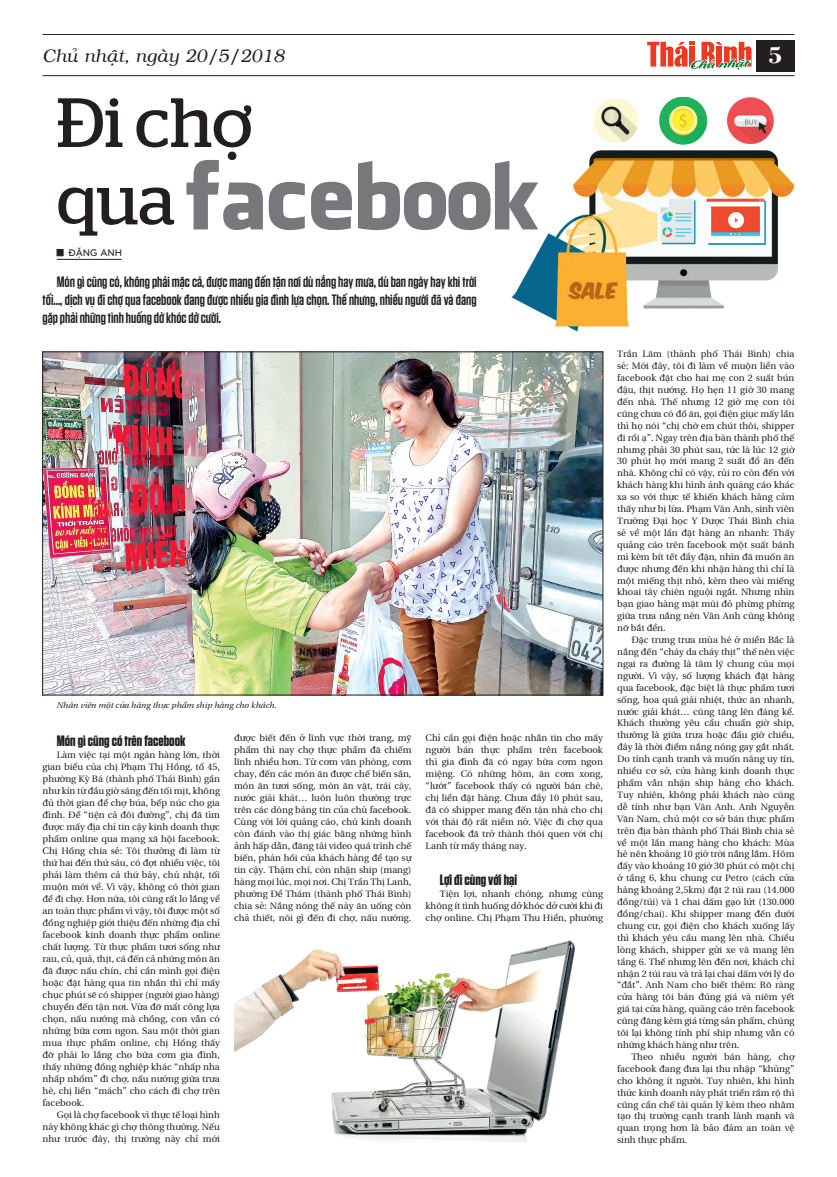
<style>
.page{position:relative;width:837px;height:1177px;background:#fff}
.page>*{position:absolute;margin:0;border:0;box-sizing:border-box;transform-origin:0 0}
.t1{font:88.1px "UTM Facebook";color:#76787b}
.t2{font:69.5px "SVN Stag";color:#231f20}
.t3{font:24px "VNI Bodon Bold";color:#fff}
.t4{font:italic 18px "VNI";color:#231f20}
.t5{font:600 15px/18px "SVN Tungsten";color:#231f20;text-align:justify}
.t6{font:700 15px "SVN Tungsten";color:#231f20}
.t7{font:10px "UTM Bryant LG Bold";color:#231f20}
.t8{font:9.5px/11.9px "BHD utopia Long";color:#231f20;text-align:justify}
.t9{font:8.5px "BHD Utopia Italic long Italic";color:#231f20}
.s1{font-family:"SVN Stag";font-size:69.5px;color:#231f20}
</style>
<div class="page">
<hr style="left:43px;top:34px;width:751px;height:1px;background:#231f20">
<hr style="left:43px;top:75px;width:751px;height:1px;background:#231f20">
<div style="left:755px;top:40px;width:39px;height:31px;background:#231f20"></div>
<svg style="left:647px;top:42px;width:105px;height:35px"></svg>
<img style="left:488px;top:96px;width:306px;height:282px">
<div style="left:57px;top:249px;width:6px;height:7px;background:#231f20;border:1px solid #231f20"></div>
<hr style="left:57px;top:259px;width:65px;height:1px;background:#231f20">
<img style="left:44px;top:354px;width:557px;height:339px">
<img style="left:234px;top:940px;width:341px;height:202px">
<h3 class="t4" style="left:43px;top:43px;width:243px">Chuû nhaät, ngaøy 20/5/2018</h3>
<h3 class="t3" style="left:767px;top:37px;width:16px">5</h3>
<h2 class="t2" style="left:57px;top:75px;width:197px">Đi chợ</h2>
<h1 class="t1" style="left:57px;top:122px;width:485px"><span class="s1">qua</span>facebook</h1>
<h3 class="t5" style="left:43px;top:272px;width:435px;text-indent:14px">Món gì cũng có, không phải mặc cả, được mang đến tận nơi dù nắng hay mưa, dù ban ngày hay khi trời tối..., dịch vụ đi chợ qua facebook đang được nhiều gia đình lựa chọn. Thế nhưng, nhiều người đã và đang gặp phải những tình huống dở khóc dở cười.</h3>
<p class="t7" style="left:68px;top:245px;width:56px">ĐẶNG ANH</p>
<p class="t9" style="left:57px;top:697px;width:221px">Nhân viên một cửa hàng thực phẩm ship hàng cho khách.</p>
<p class="t8" style="left:234px;top:731px;width:179px">được biết đến ở lĩnh vực thời trang, mỹ phẩm thì nay chợ thực phẩm đã chiếm lĩnh nhiều hơn. Từ cơm văn phòng, cơm chay, đến các món ăn được chế biến sẵn, món ăn tươi sống, món ăn vặt, trái cây, nước giải khát… luôn luôn thường trực trên các dòng bảng tin của chủ facebook.<br>Cùng với lời quảng cáo, chủ kinh doanh còn đánh vào thị giác bằng những hình ảnh hấp dẫn, đăng tải video quá trình chế biến, phản hồi của khách hàng để tạo sự tin cậy. Thậm chí, còn nhận ship (mang) hàng mọi lúc, mọi nơi. Chị Trần Thị Lanh, phường Đề Thám (thành phố Thái Bình) chia sẻ: Nắng nóng thế này ăn uống còn chả thiết, nói gì đến đi chợ, nấu nướng.</p>
<p class="t8" style="left:425px;top:731px;width:179px">Chỉ cần gọi điện hoặc nhắn tin cho mấy người bán thực phẩm trên facebook thì gia đình đã có ngay bữa cơm ngon miệng. Có những hôm, ăn cơm xong, “lướt” facebook thấy có người bán chè, chị liền đặt hàng. Chưa đầy 10 phút sau, đã có shipper mang đến tận nhà cho chị với thái độ rất niềm nở. Việc đi chợ qua facebook đã trở thành thói quen với chị Lanh từ mấy tháng nay.</p>
<h3 class="t6" style="left:57px;top:731px;width:130px">Món gì cũng có trên facebook</h3>
<p class="t8" style="left:43px;top:748px;width:179px;text-indent:14px">Làm việc tại một ngân hàng lớn, thời gian biểu của chị Phạm Thị Hồng, tổ 45, phường Kỳ Bá (thành phố Thái Bình) gần như kín từ đầu giờ sáng đến tối mịt, không đủ thời gian để chợ búa, bếp núc cho gia đình. Để “tiện cả đôi đường”, chị đã tìm được mấy địa chỉ tin cậy kinh doanh thực phẩm online qua mạng xã hội facebook.<br>Chị Hồng chia sẻ: Tôi thường đi làm từ thứ hai đến thứ sáu, có đợt nhiều việc, tôi phải làm thêm cả thứ bảy, chủ nhật, tối muộn mới về. Vì vậy, không có thời gian để đi chợ. Hơn nữa, tôi cũng rất lo lắng về an toàn thực phẩm vì vậy, tôi được một số đồng nghiệp giới thiệu đến những địa chỉ facebook kinh doanh thực phẩm online chất lượng. Từ thực phẩm tươi sống như rau, củ, quả, thịt, cá đến cả những món ăn đã được nấu chín, chỉ cần mình gọi điện hoặc đặt hàng qua tin nhắn thì chỉ mấy chục phút sẽ có shipper (người giao hàng) chuyển đến tận nơi. Vừa đỡ mất công lựa chọn, nấu nướng mà chồng, con vẫn có những bữa cơm ngon. Sau một thời gian mua thực phẩm online, chị Hồng thấy đỡ phải lo lắng cho bữa cơm gia đình, thấy những đồng nghiệp khác “nhấp nha nhấp nhổm” đi chợ, nấu nướng giữa trưa hè, chị liền “mách” cho cách đi chợ trên facebook.</p>
<p class="t8" style="left:43px;top:1108px;width:179px;text-indent:14px">Gọi là chợ facebook vì thực tế loại hình này không khác gì chợ thông thường. Nếu như trước đây, thị trường này chỉ mới</p>
<h3 class="t6" style="left:439px;top:870px;width:79px">Lợi đi cùng với hại</h3>
<p class="t8" style="left:425px;top:887px;width:179px;text-indent:14px">Tiện lợi, nhanh chóng, nhưng cũng không ít tình huống dở khóc dở cười khi đi chợ online. Chị Phạm Thu Hiền, phường</p>
<p class="t8" style="left:617px;top:347px;width:179px">Trần Lãm (thành phố Thái Bình) chia sẻ: Mới đây, tôi đi làm về muộn liền vào facebook đặt cho hai mẹ con 2 suất bún đậu, thịt nướng. Họ hẹn 11 giờ 30 mang đến nhà. Thế nhưng 12 giờ mẹ con tôi cũng chưa có đồ ăn, gọi điện giục mấy lần thì họ nói “chị chờ em chút thôi, shipper đi rồi ạ”. Ngay trên địa bàn thành phố thế nhưng phải 30 phút sau, tức là lúc 12 giờ 30 phút họ mới mang 2 suất đồ ăn đến nhà. Không chỉ có vậy, rủi ro còn đến với khách hàng khi hình ảnh quảng cáo khác xa so với thực tế khiến khách hàng cảm thấy như bị lừa. Phạm Vân Anh, sinh viên Trường Đại học Y Dược Thái Bình chia sẻ về một lần đặt hàng ăn nhanh: Thấy quảng cáo trên facebook một suất bánh mì kèm bít tết đầy đặn, nhìn đã muốn ăn được nhưng đến khi nhận hàng thì chỉ là một miếng thịt nhỏ, kèm theo vài miếng khoai tây chiên nguội ngắt. Nhưng nhìn bạn giao hàng mặt mũi đỏ phừng phừng giữa trưa nắng nên Vân Anh cũng không nỡ bắt đền.</p>
<p class="t8" style="left:617px;top:633px;width:179px;text-indent:14px">Đặc trưng trưa mùa hè ở miền Bắc là nắng đến “cháy da cháy thịt” thế nên việc ngại ra đường là tâm lý chung của mọi người. Vì vậy, số lượng khách đặt hàng qua facebook, đặc biệt là thực phẩm tươi sống, hoa quả giải nhiệt, thức ăn nhanh, nước giải khát… cũng tăng lên đáng kể.<br>Khách thường yêu cầu chuẩn giờ ship, thường là giữa trưa hoặc đầu giờ chiều, đây là thời điểm nắng nóng gay gắt nhất.<br>Do tính cạnh tranh và muốn nâng uy tín, nhiều cơ sở, cửa hàng kinh doanh thực phẩm vẫn nhận ship hàng cho khách.<br>Tuy nhiên, không phải khách nào cũng dễ tính như bạn Vân Anh. Anh Nguyễn Văn Nam, chủ một cơ sở bán thực phẩm trên địa bàn thành phố Thái Bình chia sẻ về một lần mang hàng cho khách: Mùa hè nên khoảng 10 giờ trời nắng lắm. Hôm đấy vào khoảng 10 giờ 30 phút có một chị ở tầng 6, khu chung cư Petro (cách cửa hàng khoảng 2,5km) đặt 2 túi rau (14.000 đồng/túi) và 1 chai dấm gạo lứt (130.000 đồng/chai). Khi shipper mang đến dưới chung cư, gọi điện cho khách xuống lấy thì khách yêu cầu mang lên nhà. Chiều lòng khách, shipper gửi xe và mang lên tầng 6. Thế nhưng lên đến nơi, khách chỉ nhận 2 túi rau và trả lại chai dấm với lý do “đắt”. Anh Nam cho biết thêm: Rõ ràng cửa hàng tôi bán đúng giá và niêm yết giá tại cửa hàng, quảng cáo trên facebook cũng đăng kèm giá từng sản phẩm, chúng tôi lại không tính phí ship nhưng vẫn có những khách hàng như trên.</p>
<p class="t8" style="left:617px;top:1049px;width:179px;text-indent:14px">Theo nhiều người bán hàng, chợ facebook đang đưa lại thu nhập “khủng” cho không ít người. Tuy nhiên, khi hình thức kinh doanh này phát triển rầm rộ thì cũng cần chế tài quản lý kèm theo nhằm tạo thị trường cạnh tranh lành mạnh và quan trọng hơn là bảo đảm an toàn vệ sinh thực phẩm.</p>
</div>
